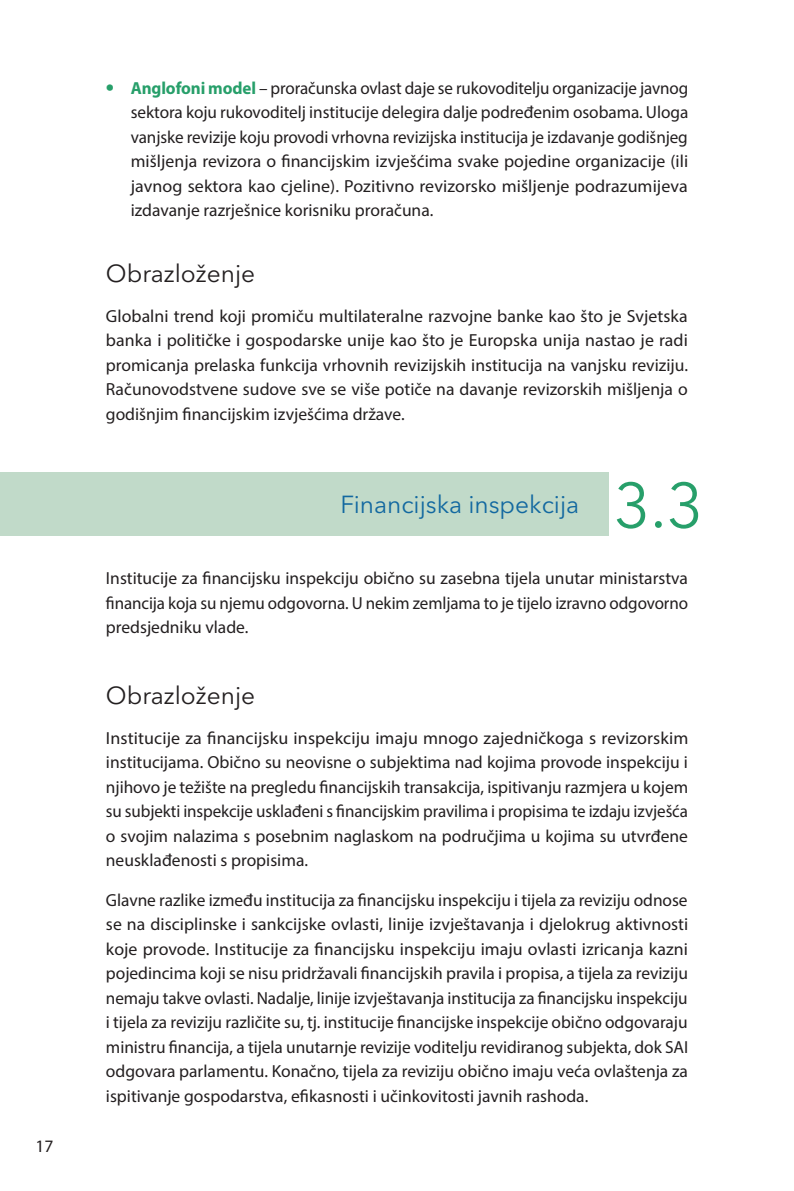
<style>
.page{position:relative;width:794px;height:1191px;background:#fff}
.page>*{position:absolute;margin:0;border:0;box-sizing:border-box;transform-origin:0 0}
.Numbers_lvl2{font:63px "Avenir Next Cyr";color:#279f6a}
.header_lvl_3{font:24.5px "Avenir Next Cyr";color:#231f20}
.small_subtitle{font:24.5px "Avenir Next Cyr";color:#1268a0}
.Body_text{font:17.5px/24.5px "Myriad Pro";color:#231f20;text-align:justify}
.s1{font-weight:700;font-size:24.5px;color:#279f6a}
.s2{font-weight:700;color:#279f6a}
</style>
<div class="page">
<div style="left:0;top:472px;width:608px;height:63px;background:#c1dac9"></div>
<p class="Body_text" style="left:36px;top:1133px;width:19px">17</p>
<p class="Body_text" style="left:131px;top:75px;width:559px;text-indent:-25px"><span class="s1">•</span> <span class="s2">Anglofoni model</span> – proračunska ovlast daje se rukovoditelju organizacije javnog sektora koju rukovoditelj institucije delegira dalje podređenim osobama. Uloga vanjske revizije koju provodi vrhovna revizijska institucija je izdavanje godišnjeg mišljenja revizora o financijskim izvješćima svake pojedine organizacije (ili javnog sektora kao cjeline). Pozitivno revizorsko mišljenje podrazumijeva izdavanje razrješnice korisniku proračuna.</p>
<p class="header_lvl_3" style="left:106px;top:259px;width:151px">Obrazloženje</p>
<p class="Body_text" style="left:106px;top:303px;width:583px">Globalni trend koji promiču multilateralne razvojne banke kao što je Svjetska banka i političke i gospodarske unije kao što je Europska unija nastao je radi promicanja prelaska funkcija vrhovnih revizijskih institucija na vanjsku reviziju.<br>Računovodstvene sudove sve se više potiče na davanje revizorskih mišljenja o godišnjim financijskim izvješćima države.</p>
<p class="small_subtitle" style="left:340px;top:490px;width:240px">Financijska inspekcija</p>
<p class="Numbers_lvl2" style="left:613px;top:468px;width:91px">3.3</p>
<p class="Body_text" style="left:106px;top:566px;width:584px">Institucije za financijsku inspekciju obično su zasebna tijela unutar ministarstva financija koja su njemu odgovorna. U nekim zemljama to je tijelo izravno odgovorno predsjedniku vlade.</p>
<p class="header_lvl_3" style="left:106px;top:681px;width:151px">Obrazloženje</p>
<p class="Body_text" style="left:106px;top:725px;width:584px">Institucije za financijsku inspekciju imaju mnogo zajedničkoga s revizorskim institucijama. Obično su neovisne o subjektima nad kojima provode inspekciju i njihovo je težište na pregledu financijskih transakcija, ispitivanju razmjera u kojem su subjekti inspekcije usklađeni s financijskim pravilima i propisima te izdaju izvješća o svojim nalazima s posebnim naglaskom na područjima u kojima su utvrđene neusklađenosti s propisima.</p>
<p class="Body_text" style="left:106px;top:887px;width:584px">Glavne razlike između institucija za financijsku inspekciju i tijela za reviziju odnose se na disciplinske i sankcijske ovlasti, linije izvještavanja i djelokrug aktivnosti koje provode. Institucije za financijsku inspekciju imaju ovlasti izricanja kazni pojedincima koji se nisu pridržavali financijskih pravila i propisa, a tijela za reviziju nemaju takve ovlasti. Nadalje, linije izvještavanja institucija za financijsku inspekciju i tijela za reviziju različite su, tj. institucije financijske inspekcije obično odgovaraju ministru financija, a tijela unutarnje revizije voditelju revidiranog subjekta, dok SAI odgovara parlamentu. Konačno, tijela za reviziju obično imaju veća ovlaštenja za ispitivanje gospodarstva, efikasnosti i učinkovitosti javnih rashoda.</p>
</div>
